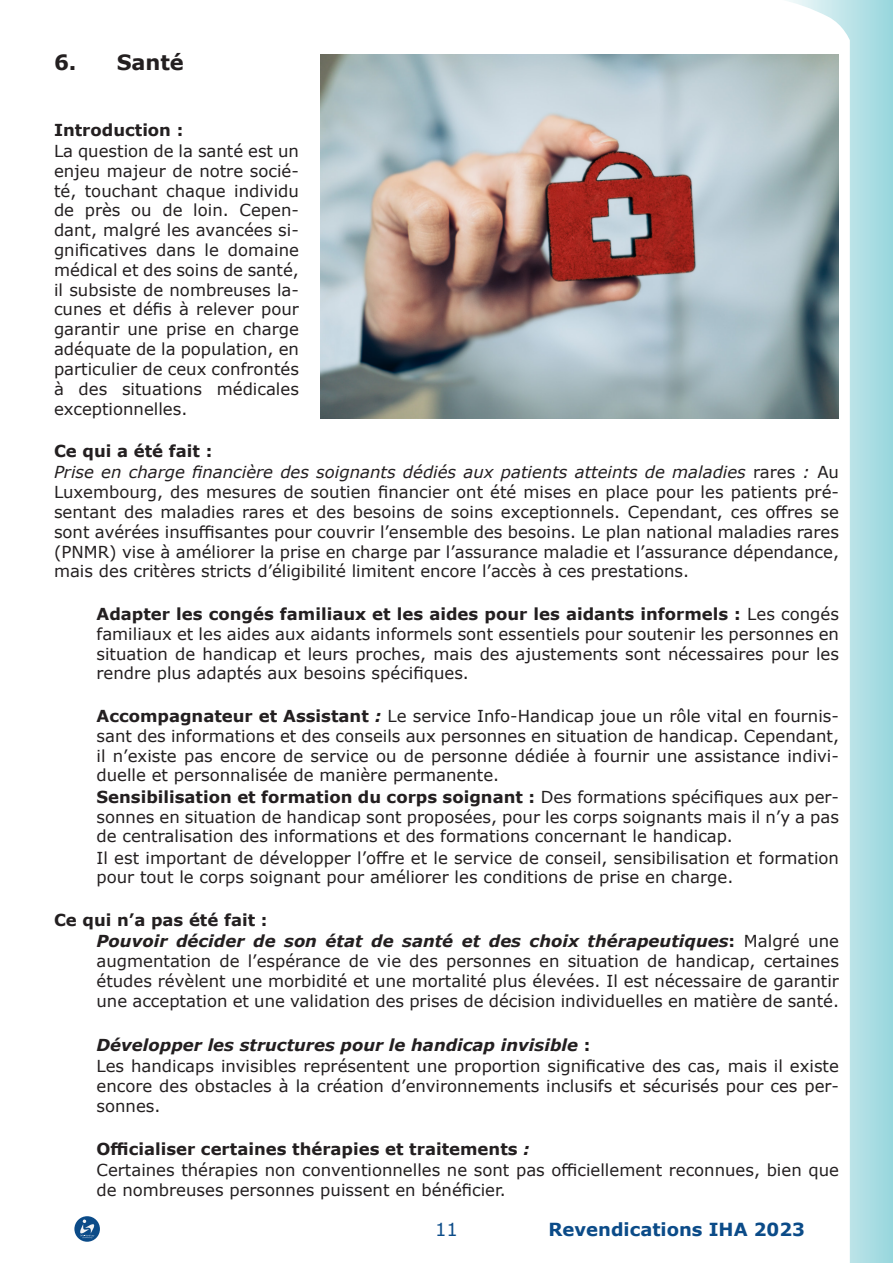
<style>
.page{position:relative;width:893px;height:1263px;background:#fff}
.page>*{position:absolute;margin:0;border:0;box-sizing:border-box;transform-origin:0 0}
.t1{font:700 21px "Verdana";letter-spacing:-.005em;color:#231f20}
.t2{font:700 18px "Verdana";color:#0b4b88}
.t3{font:18px "Verdana";color:#0b4b88}
.Body_Text{font:16.5px/19.8px "Verdana";color:#231f20;text-align:justify}
.Body_Text-2{font:700 16.5px "Verdana";color:#231f20}
.Body_Text-3{font:italic 700 16.5px "Verdana";color:#231f20}
.s1{font-style:italic}
.s2{font-weight:700}
.s3{font-weight:700;font-style:italic}
.s4{font-style:normal}
</style>
<div class="page">
<svg style="left:706px;top:0;width:187px;height:1263px"></svg>
<svg style="left:74px;top:1216px;width:26px;height:26px"></svg>
<svg style="left:79px;top:1219px;width:16px;height:19px"></svg>
<img style="left:320px;top:54px;width:519px;height:364px">
<p class="t1" style="left:54px;top:48px;width:131px">6. Santé</p>
<p class="Body_Text-2" style="left:54px;top:118px;width:131px">Introduction :</p>
<p class="Body_Text" style="left:54px;top:141px;width:246px">La question de la santé est un enjeu majeur de notre socié&shy;té, touchant chaque individu de près ou de loin. Cepen&shy;dant, malgré les avancées si&shy;gnificatives dans le domaine médical et des soins de santé, il subsiste de nombreuses la&shy;cunes et défis à relever pour garantir une prise en charge adéquate de la population, en particulier de ceux confrontés à des situations médicales exceptionnelles.</p>
<p class="Body_Text-2" style="left:54px;top:439px;width:160px">Ce qui a été fait :</p>
<p class="Body_Text" style="left:54px;top:462px;width:786px"><span class="s1">Prise en charge financière des soignants dédiés aux patients atteints de maladies</span> rares <span class="s1">:</span> Au Luxembourg, des mesures de soutien financier ont été mises en place pour les patients pré&shy;sentant des maladies rares et des besoins de soins exceptionnels. Cependant, ces offres se sont avérées insuffisantes pour couvrir l’ensemble des besoins. Le plan national maladies rares (PNMR) vise à améliorer la prise en charge par l’assurance maladie et l’assurance dépendance, mais des critères stricts d’éligibilité limitent encore l’accès à ces prestations.</p>
<p class="Body_Text" style="left:97px;top:604px;width:744px"><span class="s2">Adapter les congés familiaux et les aides pour les aidants informels :</span> Les congés familiaux et les aides aux aidants informels sont essentiels pour soutenir les personnes en situation de handicap et leurs proches, mais des ajustements sont nécessaires pour les rendre plus adaptés aux besoins spécifiques.</p>
<p class="Body_Text" style="left:97px;top:706px;width:744px"><span class="s2">Accompagnateur et Assistant</span> <span class="s3">:</span> Le service Info-Handicap joue un rôle vital en fournis&shy;sant des informations et des conseils aux personnes en situation de handicap. Cependant, il n’existe pas encore de service ou de personne dédiée à fournir une assistance indivi&shy;duelle et personnalisée de manière permanente.</p>
<p class="Body_Text" style="left:97px;top:787px;width:744px"><span class="s2">Sensibilisation et formation du corps soignant :</span> Des formations spécifiques aux per&shy;sonnes en situation de handicap sont proposées, pour les corps soignants mais il n’y a pas de centralisation des informations et des formations concernant le handicap.</p>
<p class="Body_Text" style="left:97px;top:847px;width:744px">Il est important de développer l’offre et le service de conseil, sensibilisation et formation pour tout le corps soignant pour améliorer les conditions de prise en charge.</p>
<p class="Body_Text-2" style="left:54px;top:908px;width:215px">Ce qui n’a pas été fait :</p>
<p class="Body_Text" style="left:97px;top:931px;width:744px"><span class="s3">Pouvoir décider de son état de santé et des choix thérapeutiques</span><span class="s2">:</span> Malgré une augmentation de l’espérance de vie des personnes en situation de handicap, certaines études révèlent une morbidité et une mortalité plus élevées. Il est nécessaire de garantir une acceptation et une validation des prises de décision individuelles en matière de santé.</p>
<p class="Body_Text-3" style="left:97px;top:1033px;width:495px">Développer les structures pour le handicap invisible <span class="s4">:</span></p>
<p class="Body_Text" style="left:97px;top:1056px;width:744px">Les handicaps invisibles représentent une proportion significative des cas, mais il existe encore des obstacles à la création d’environnements inclusifs et sécurisés pour ces per&shy;sonnes.</p>
<p class="Body_Text-2" style="left:97px;top:1137px;width:435px">Officialiser certaines thérapies et traitements <span class="s1">:</span></p>
<p class="Body_Text" style="left:97px;top:1160px;width:744px">Certaines thérapies non conventionnelles ne sont pas officiellement reconnues, bien que de nombreuses personnes puissent en bénéficier.</p>
<p class="t3" style="left:435px;top:1216px;width:24px">11</p>
<p class="t2" style="left:549px;top:1217px;width:258px">Revendications IHA 2023</p>
</div>
